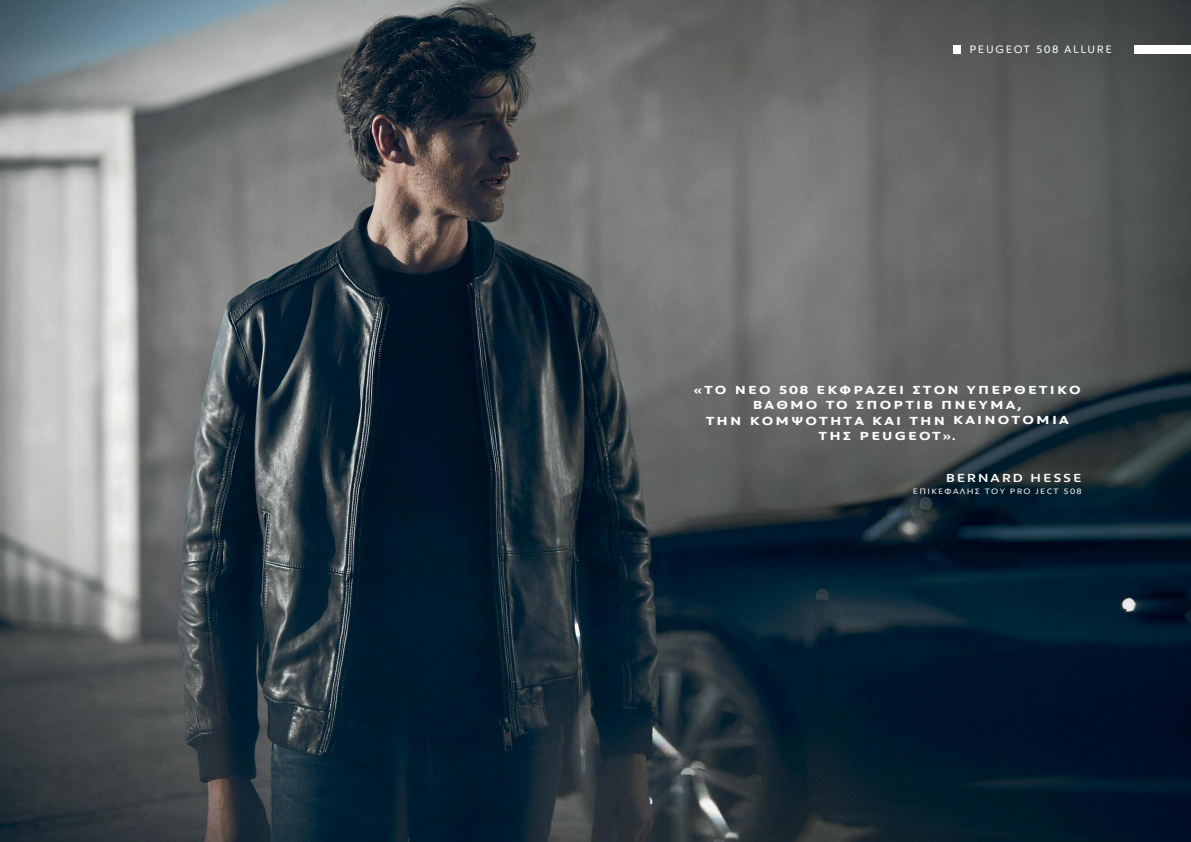
<style>
.page{position:relative;width:1191px;height:842px;background:#fff}
.page>*{position:absolute;margin:0;border:0;box-sizing:border-box;transform-origin:0 0}
.t1{font:700 12px/15.2px "Peugeot";letter-spacing:.15em;color:#fff;text-align:center;scale:1.2 1}
.t2{font:500 12px "Peugeot Expanded";letter-spacing:.15em;color:#fff}
.t3{font:11px "Peugeot";letter-spacing:.15em;color:#fff}
.t4{font:8px "Peugeot";letter-spacing:.15em;color:#fff;scale:1.1 1}
</style>
<div class="page">
<img style="left:0;top:0;width:1191px;height:842px">
<div style="left:1134px;top:45px;width:57px;height:9px;background:#fff"></div>
<div style="left:953px;top:45px;width:8px;height:9px;background:#fff"></div>
<p class="t3" style="left:969px;top:42px;width:144px">PEUGEOT 508 aLLURE</p>
<p class="t1" style="left:693px;top:383px;width:324px">«ΤΟ ΝΕΟ 508 ΕΚΦΡΑΖΕΙ ΣΤΟΝ ΥΠΕΡΘΕΤΙΚΟ<br>ΒΑΘΜΟ TO ΣΠΟΡΤΙΒ ΠΝΕΥΜΑ,<br>ΤΗΝ ΚΟΜΨΟΤΗΤΑ ΚΑΙ ΤΗΝ ΚΑΙΝΟΤΟΜΙΑ<br>ΤΗΣ PEUGEOT».</p>
<p class="t2" style="left:945px;top:474px;width:137px">BERNARD HESSE</p>
<p class="t4" style="left:913px;top:486px;width:155px">ΕΠΙΚΕΦΑΛΗΣ ΤΟΥ PRO JECT 508</p>
</div>
